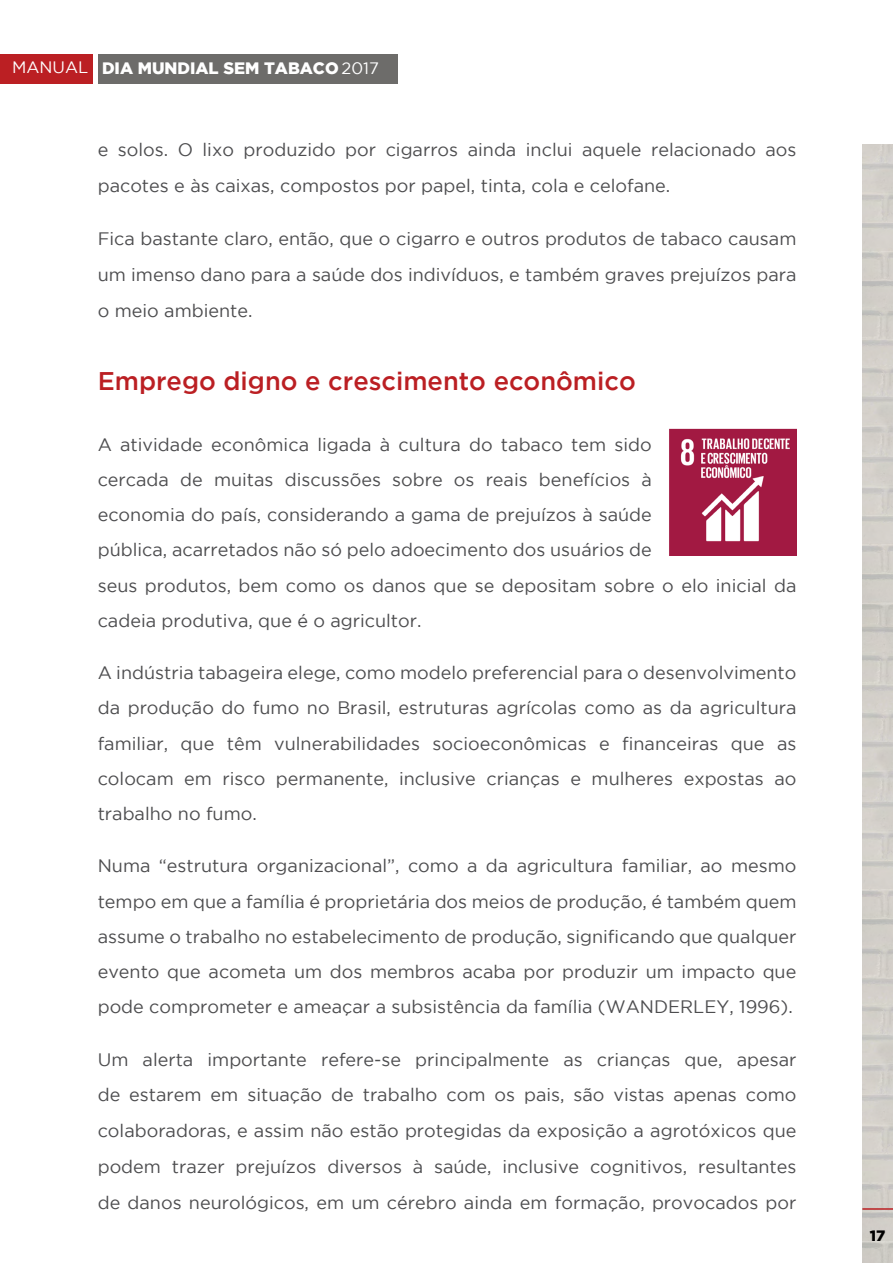
<style>
.page{position:relative;width:893px;height:1263px;background:#fff}
.page>*{position:absolute;margin:0;border:0;box-sizing:border-box;transform-origin:0 0}
.tit2{font:500 25.5px "Gotham";color:#bb1f23}
.texto{font:18px/35.2px "Gotham";color:#4d4d4f;text-align:justify}
.t1{font:900 16.5px "Gotham";color:#fff}
.t2{font:900 15px "Gotham";color:#000}
.s1{font-weight:400}
</style>
<div class="page">
<div style="left:0;top:54px;width:93px;height:30px;background:#bb1f23"></div>
<div style="left:98px;top:54px;width:300px;height:30px;background:#6d6c6a"></div>
<hr style="left:862px;top:1208px;width:31px;height:2px;background:#bb1f23">
<img style="left:669px;top:428px;width:127px;height:128px">
<p class="t1" style="left:12px;top:59px;width:368px"><span class="s1">MANUAL</span> DIA MUNDIAL SEM TABACO <span class="s1">2017</span></p>
<p class="texto" style="left:98px;top:131px;width:700px;line-height:36px">e solos. O lixo produzido por cigarros ainda inclui aquele relacionado aos pacotes e às caixas, compostos por papel, tinta, cola e celofane.</p>
<p class="texto" style="left:98px;top:220px;width:700px;line-height:36px">Fica bastante claro, então, que o cigarro e outros produtos de tabaco causam um imenso dano para a saúde dos indivíduos, e também graves prejuízos para o meio ambiente.</p>
<p class="tit2" style="left:98px;top:366px;width:540px">Emprego digno e crescimento econômico</p>
<p class="texto" style="left:98px;top:426px;width:700px;text-align:left">A atividade econômica ligada à cultura do tabaco tem sido<br>cercada de muitas discussões sobre os reais benefícios à<br>economia do país, considerando a gama de prejuízos à saúde<br>pública, acarretados não só pelo adoecimento dos usuários de<br>seus produtos, bem como os danos que se depositam sobre o elo inicial da cadeia produtiva, que é o agricultor.</p>
<p class="texto" style="left:98px;top:655px;width:700px">A indústria tabageira elege, como modelo preferencial para o desenvolvimento da produção do fumo no Brasil, estruturas agrícolas como as da agricultura familiar, que têm vulnerabilidades socioeconômicas e financeiras que as colocam em risco permanente, inclusive crianças e mulheres expostas ao trabalho no fumo.</p>
<p class="texto" style="left:98px;top:848px;width:700px">Numa “estrutura organizacional”, como a da agricultura familiar, ao mesmo tempo em que a família é proprietária dos meios de produção, é também quem assume o trabalho no estabelecimento de produção, significando que qualquer evento que acometa um dos membros acaba por produzir um impacto que pode comprometer e ameaçar a subsistência da família (WANDERLEY, 1996).</p>
<p class="texto" style="left:98px;top:1041px;width:700px;line-height:35.8px">Um alerta importante refere-se principalmente as crianças que, apesar de estarem em situação de trabalho com os pais, são vistas apenas como colaboradoras, e assim não estão protegidas da exposição a agrotóxicos que podem trazer prejuízos diversos à saúde, inclusive cognitivos, resultantes de danos neurológicos, em um cérebro ainda em formação, provocados por</p>
<p class="t2" style="left:870px;top:1227px;width:17px">17</p>
</div>
